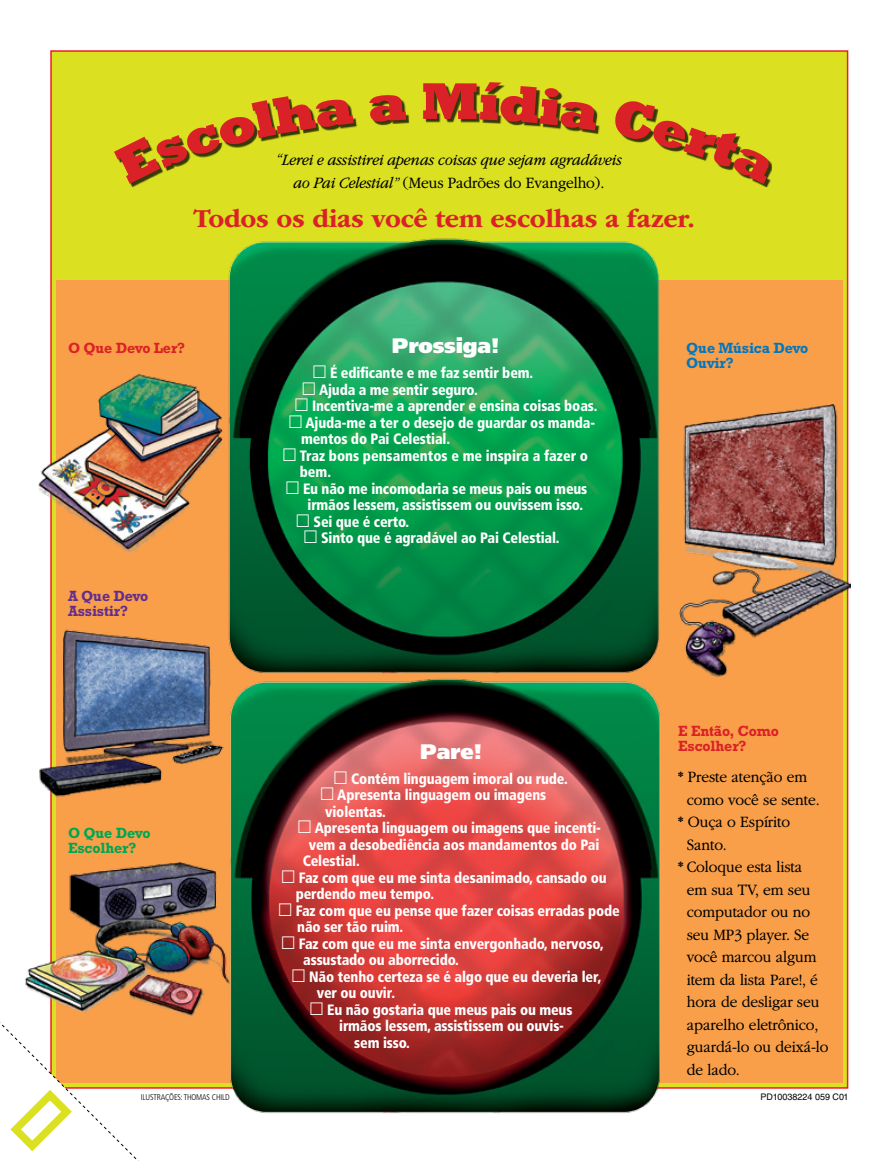
<style>
.page{position:relative;width:893px;height:1161px;background:#fff}
.page>*{position:absolute;margin:0;border:0;box-sizing:border-box;transform-origin:0 0}
.h1_ARTCLtitle{font:800 52.5px "Rockwelllds Lat";color:#da2128}
.p_ARTCLpara{font:700 27px "Garamondlds Lat";letter-spacing:-.01em;color:#da2128}
.h2_TOPIC1title{font:900 21px "Frutigerlds Lat";letter-spacing:-.01em;color:#fff}
.bullet-1_LISTbullet{font:300 16.5px/22.5px "Garamondlds Lat Plus";letter-spacing:-.01em;color:#000;scale:.95 1}
.print_ARTCLepigraph{font:italic 300 16.5px/22.5px "Garamondlds Lat Plus";letter-spacing:-.01em;color:#000;text-align:center;scale:.95 1}
.bullet-1_CheckboxPa{font:900 condensed 15px/16.5px "Frutigerlds Lat";letter-spacing:-.01em;color:#fff;scale:.95 1}
.bullet-1_CheckboxFi{font:900 condensed 15px "Frutigerlds Lat";letter-spacing:-.01em;color:#fff;scale:.95 1}
.h3_TOPIC2title{font:700 15px/15px "Rockwelllds Lat";letter-spacing:-.01em;color:#da2128;scale:.95 1}
.h3_TOPIC2titleBLUE{font:700 15px/15px "Rockwelllds Lat";letter-spacing:-.01em;color:#0077c1;scale:.95 1}
.h3_TOPIC2titlePURPL{font:700 15px/15px "Rockwelllds Lat";letter-spacing:-.01em;color:#622d91;scale:.95 1}
.h3_TOPIC2titleGREEN{font:700 15px/15px "Rockwelllds Lat";letter-spacing:-.01em;color:#00a651;scale:.95 1}
.p_copyright{font:9px "Helveticalds Lat";color:#000}
.credit_FIGimgCRDTpa{font:300 condensed 8.25px "Frutigerlds Lat";letter-spacing:-.02em;color:#000}
.s1{font-style:normal}
</style>
<div class="page">
<div style="left:50px;top:50px;width:798px;height:1039px;background:#dbe120;border:2px solid #ed1d24"></div>
<div style="left:56px;top:280px;width:787px;height:802px;background:#f99f49"></div>
<img style="left:226px;top:678px;width:434px;height:436px">
<img style="left:228px;top:238px;width:431px;height:436px">
<div style="left:117px;top:85px;width:655px;height:102px;background:#000;opacity:.75"></div>
<img style="left:38px;top:366px;width:185px;height:200px">
<img style="left:39px;top:625px;width:214px;height:183px">
<img style="left:25px;top:846px;width:223px;height:198px">
<img style="left:680px;top:404px;width:170px;height:273px">
<svg style="left:0;top:1011px;width:150px;height:150px"></svg>
<svg style="left:117px;top:92px;width:237px;height:92px"></svg>
<svg style="left:369px;top:94px;width:37px;height:28px"></svg>
<svg style="left:480px;top:85px;width:118px;height:46px"></svg>
<svg style="left:612px;top:98px;width:160px;height:86px"></svg>
<p class="h1_ARTCLtitle" style="left:421px;top:57px;width:60px">M</p>
<p class="print_ARTCLepigraph" style="left:276px;top:149px;width:366px">“Lerei e assistirei apenas coisas que sejam agradáveis ao Pai Celestial” <span class="s1">(Meus Padrões do Evangelho).</span></p>
<p class="p_ARTCLpara" style="left:194px;top:198px;width:503px">Todos os dias você tem escolhas a fazer.</p>
<p class="h3_TOPIC2title" style="left:68px;top:340px;width:125px">O Que Devo Ler?</p>
<p class="h3_TOPIC2titlePURPL" style="left:68px;top:588px;width:86px">A Que Devo<br>Assistir?</p>
<p class="h3_TOPIC2titleGREEN" style="left:68px;top:825px;width:88px">O Que Devo<br>Escolher?</p>
<p class="h2_TOPIC1title" style="left:392px;top:328px;width:110px">Prossiga!</p>
<p class="bullet-1_CheckboxFi" style="left:312px;top:362px;width:234px">□ É edificante e me faz sentir bem.</p>
<p class="bullet-1_CheckboxPa" style="left:302px;top:381px;width:187px">□ Ajuda a me sentir seguro.</p>
<p class="bullet-1_CheckboxPa" style="left:294px;top:398px;width:321px">□ Incentiva-me a aprender e ensina coisas boas.</p>
<p class="bullet-1_CheckboxPa" style="left:301px;top:414px;width:311px;text-indent:-13px">□ Ajuda-me a ter o desejo de guardar os manda&shy;mentos do Pai Celestial.</p>
<p class="bullet-1_CheckboxPa" style="left:300px;top:447px;width:305px;text-indent:-17px">□ Traz bons pensamentos e me inspira a fazer o bem.</p>
<p class="bullet-1_CheckboxPa" style="left:285px;top:480px;width:319px;text-align:right">□ Eu não me incomodaria se meus pais ou meus irmãos lessem, assistissem ou ouvissem isso.</p>
<p class="bullet-1_CheckboxPa" style="left:296px;top:513px;width:121px">□ Sei que é certo.</p>
<p class="bullet-1_CheckboxPa" style="left:303px;top:530px;width:271px">□ Sinto que é agradável ao Pai Celestial.</p>
<p class="h3_TOPIC2titleBLUE" style="left:686px;top:340px;width:130px">Que Música Devo<br>Ouvir?</p>
<p class="h2_TOPIC1title" style="left:420px;top:733px;width:64px">Pare!</p>
<p class="bullet-1_CheckboxFi" style="left:334px;top:767px;width:248px">□ Contém linguagem imoral ou rude.</p>
<p class="bullet-1_CheckboxPa" style="left:325px;top:786px;width:234px;text-indent:-5px">□ Apresenta linguagem ou imagens violentas.</p>
<p class="bullet-1_CheckboxPa" style="left:298px;top:819px;width:321px">□ Apresenta linguagem ou imagens que incenti-</p>
<p class="bullet-1_CheckboxPa" style="left:309px;top:836px;width:307px">vem a desobediência aos mandamentos do Pai</p>
<p class="bullet-1_CheckboxPa" style="left:303px;top:852px;width:62px">Celestial.</p>
<p class="bullet-1_CheckboxPa" style="left:296px;top:869px;width:329px;text-indent:-15px">□ Faz com que eu me sinta desanimado, cansado ou perdendo meu tempo.</p>
<p class="bullet-1_CheckboxPa" style="left:297px;top:902px;width:341px;text-indent:-19px">□ Faz com que eu pense que fazer coisas erradas pode não ser tão ruim.</p>
<p class="bullet-1_CheckboxPa" style="left:303px;top:935px;width:318px;text-indent:-22px">□ Faz com que eu me sinta envergonhado, nervoso, assustado ou aborrecido.</p>
<p class="bullet-1_CheckboxPa" style="left:317px;top:968px;width:301px;text-indent:-25px">□ Não tenho certeza se é algo que eu deveria ler, ver ou ouvir.</p>
<p class="bullet-1_CheckboxPa" style="left:310px;top:1001px;width:278px">□ Eu não gostaria que meus pais ou meus</p>
<p class="bullet-1_CheckboxPa" style="left:339px;top:1017px;width:238px">irmãos lessem, assistissem ou ouvis-</p>
<p class="bullet-1_CheckboxPa" style="left:354px;top:1034px;width:60px">sem isso.</p>
<p class="h3_TOPIC2title" style="left:678px;top:723px;width:108px">E Então, Como<br>Escolher?</p>
<p class="bullet-1_LISTbullet" style="left:687px;top:765px;width:142px;text-indent:-9px">* Preste atenção em como você se sente.</p>
<p class="bullet-1_LISTbullet" style="left:687px;top:810px;width:110px;text-indent:-9px">* Ouça o Espírito<br>Santo.</p>
<p class="bullet-1_LISTbullet" style="left:687px;top:855px;width:151px;text-indent:-9px">* Coloque esta lista<br>em sua TV, em seu computador ou no seu MP3 player. Se você marcou algum item da lista Pare!, é hora de desligar seu aparelho eletrônico, guardá-lo ou deixá-lo de lado.</p>
<p class="credit_FIGimgCRDTpa" style="left:141px;top:1091px;width:90px">ILUSTRAÇÕES: THOMAS CHILD</p>
<p class="p_copyright" style="left:760px;top:1090px;width:89px">PD10038224 059 C01</p>
</div>
